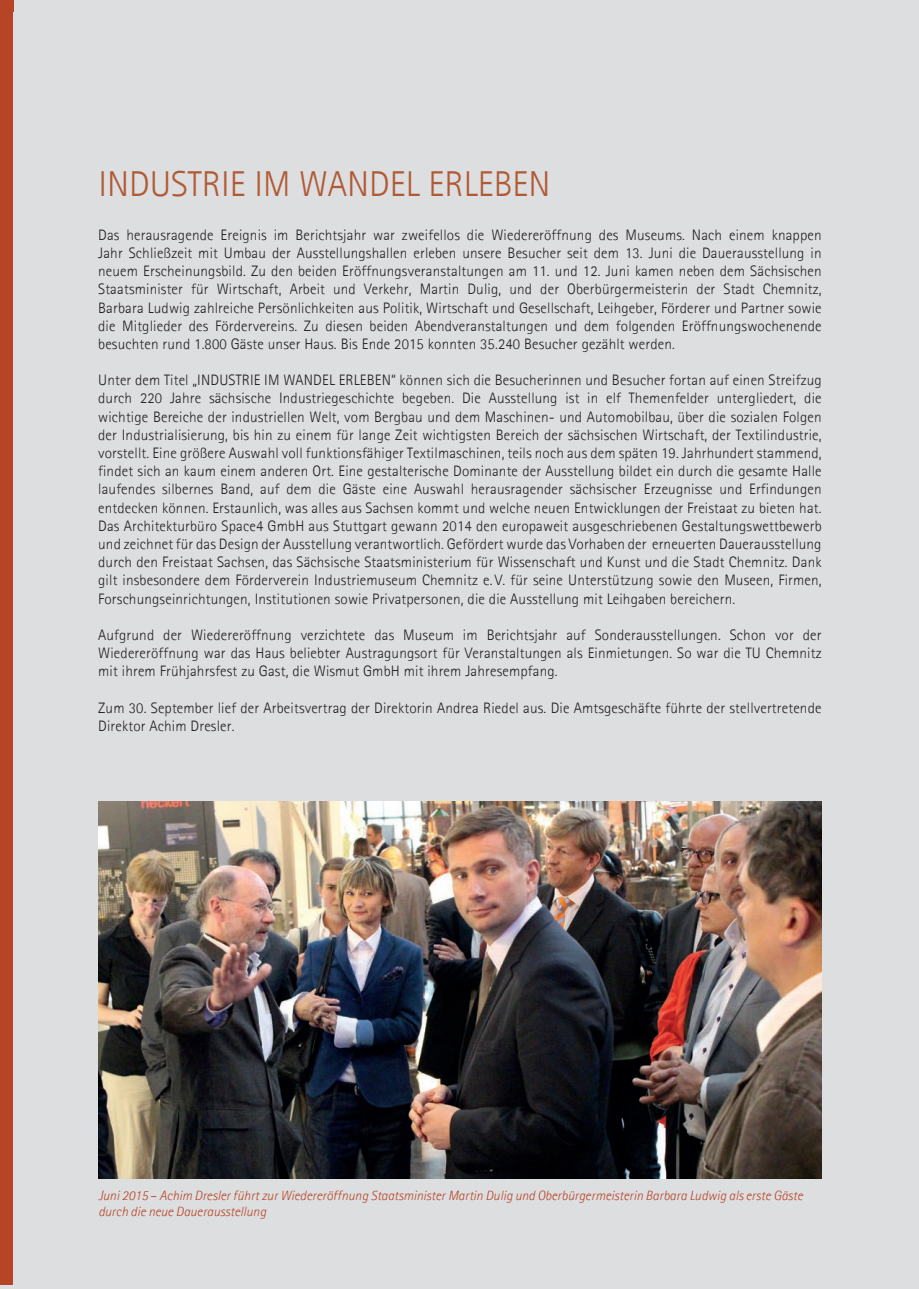
<style>
.page{position:relative;width:919px;height:1289px;background:#fff}
.page>*{position:absolute;margin:0;border:0;box-sizing:border-box;transform-origin:0 0}
.t1{font:300 36px "Agfa Rotis Sans Serif";color:#b15a34}
.t2{font:300 15.15px/18.1px "Agfa Rotis Sans Serif";letter-spacing:.01em;color:#231f20;text-align:justify}
.t3{font:italic 300 13.5px/16.2px "Agfa Rotis Sans Serif";color:#b74426}
.s1{font-weight:400;font-style:normal}
</style>
<div class="page">
<div style="left:0;top:0;width:918px;height:1288px;background:#dddee0"></div>
<div style="left:0;top:0;width:13px;height:1284px;background:#b74426"></div>
<img style="left:98px;top:801px;width:723px;height:377px">
<h1 class="t1" style="left:98px;top:162px;width:453px">INDUSTRIE IM WANDEL ERLEBEN</h1>
<p class="t2" style="left:98px;top:225px;width:725px">Das herausragende Ereignis im Berichtsjahr war zweifellos die Wiedereröffnung des Museums. Nach einem knappen Jahr Schließzeit mit Umbau der Ausstellungshallen erleben unsere Besucher seit dem 13. Juni die Dauerausstellung in neuem Erscheinungsbild. Zu den beiden Eröffnungsveranstaltungen am 11. und 12. Juni kamen neben dem Sächsischen Staatsminister für Wirtschaft, Arbeit und Verkehr, Martin Dulig, und der Oberbürgermeisterin der Stadt Chemnitz, Barbara Ludwig zahlreiche Persönlichkeiten aus Politik, Wirtschaft und Gesellschaft, Leihgeber, Förderer und Partner sowie die Mitglieder des Fördervereins. Zu diesen beiden Abendveranstaltungen und dem folgenden Eröffnungswochenende besuchten rund 1.800 Gäste unser Haus. Bis Ende 2015 konnten 35.240 Besucher gezählt werden.</p>
<p class="t2" style="left:98px;top:371px;width:725px">Unter dem Titel „INDUSTRIE IM WANDEL ERLEBEN“ können sich die Besucherinnen und Besucher fortan auf einen Streifzug durch 220 Jahre sächsische Industriegeschichte begeben. Die Ausstellung ist in elf Themenfelder untergliedert, die wichtige Bereiche der industriellen Welt, vom Bergbau und dem Maschinen- und Automobilbau, über die sozialen Folgen der Industrialisierung, bis hin zu einem für lange Zeit wichtigsten Bereich der sächsischen Wirtschaft, der Textilindustrie, vorstellt. Eine größere Auswahl voll funktionsfähiger Textilmaschinen, teils noch aus dem späten 19. Jahrhundert stammend, findet sich an kaum einem anderen Ort. Eine gestalterische Dominante der Ausstellung bildet ein durch die gesamte Halle laufendes silbernes Band, auf dem die Gäste eine Auswahl herausragender sächsischer Erzeugnisse und Erfindungen entdecken können. Erstaunlich, was alles aus Sachsen kommt und welche neuen Entwicklungen der Freistaat zu bieten hat.<br>Das Architekturbüro Space4 GmbH aus Stuttgart gewann 2014 den europaweit ausgeschriebenen Gestaltungswettbewerb und zeichnet für das Design der Ausstellung verantwortlich. Gefördert wurde das Vorhaben der erneuerten Dauerausstellung durch den Freistaat Sachsen, das Sächsische Staatsministerium für Wissenschaft und Kunst und die Stadt Chemnitz. Dank gilt insbesondere dem Förderverein Industriemuseum Chemnitz e. V. für seine Unterstützung sowie den Museen, Firmen, Forschungseinrichtungen, Institutionen sowie Privatpersonen, die die Ausstellung mit Leihgaben bereichern.</p>
<p class="t2" style="left:98px;top:625px;width:724px">Aufgrund der Wiedereröffnung verzichtete das Museum im Berichtsjahr auf Sonderausstellungen. Schon vor der Wiedereröffnung war das Haus beliebter Austragungsort für Veranstaltungen als Einmietungen. So war die TU Chemnitz mit ihrem Frühjahrsfest zu Gast, die Wismut GmbH mit ihrem Jahresempfang.</p>
<p class="t2" style="left:98px;top:698px;width:724px">Zum 30. September lief der Arbeitsvertrag der Direktorin Andrea Riedel aus. Die Amtsgeschäfte führte der stellvertretende<br>Direktor Achim Dresler.</p>
<p class="t3" style="left:98px;top:1187px;width:706px">Juni 2015 <span class="s1">–</span> Achim Dresler führt zur Wiedereröffnung Staatsminister Martin Dulig und Oberbürgermeisterin Barbara Ludwig als erste Gäste durch die neue Dauerausstellung</p>
</div>
